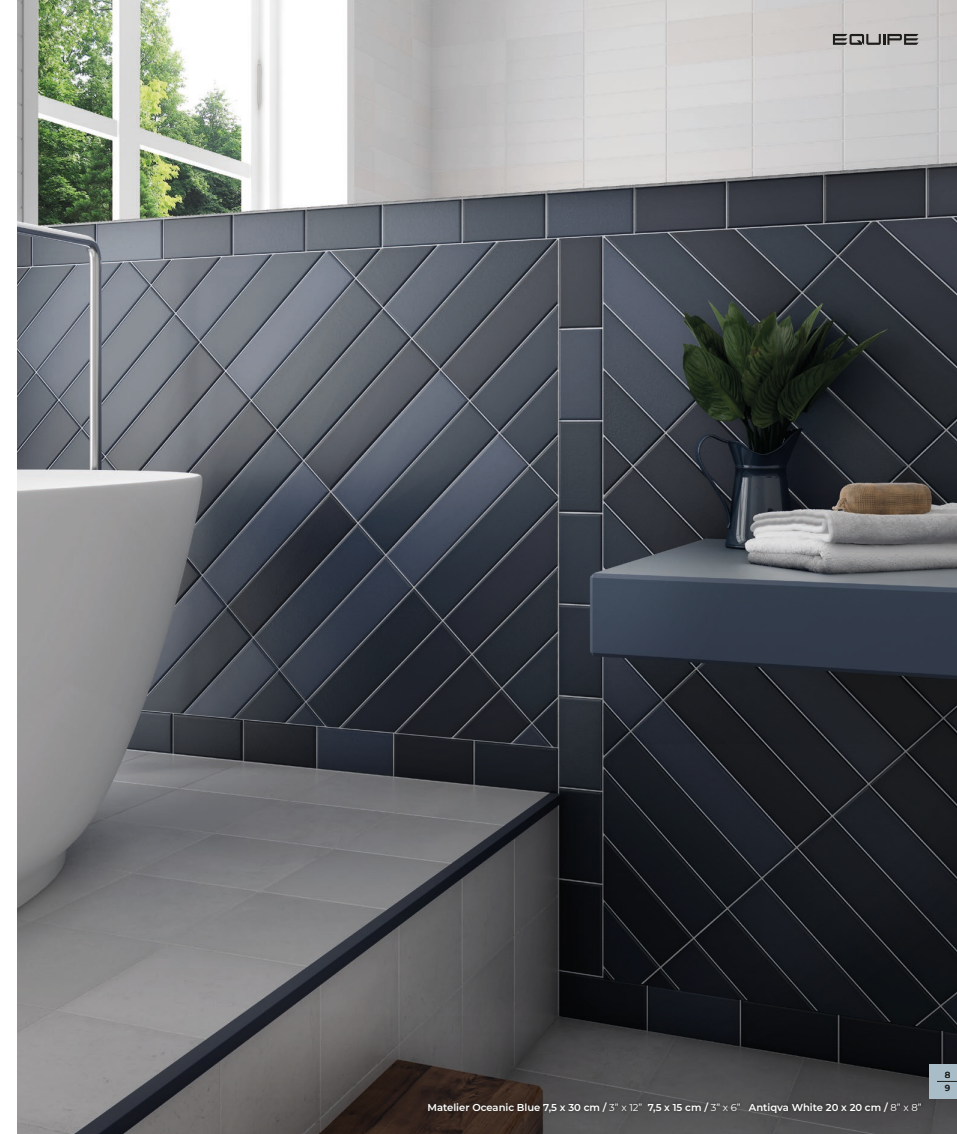
<style>
.page{position:relative;width:957px;height:1134px;background:#fff}
.page>*{position:absolute;margin:0;border:0;box-sizing:border-box;transform-origin:0 0}
.datos_ambiente{font:600 10px "Montserrat";color:#fff}
.t1{font:700 8.75px "Montserrat";color:#1d1d1b}
.t2{font:500 8.75px "Montserrat";color:#1d1d1b}
.s1{font-weight:400}
</style>
<div class="page">
<img style="left:18px;top:0;width:939px;height:1134px">
<div style="left:424px;top:1099px;width:500px;height:17px;background:#1d1d1b;opacity:.75"></div>
<div style="left:929px;top:1064px;width:28px;height:34px;background:#a9bdc8"></div>
<svg style="left:937px;top:1081px;width:20px;height:1px"></svg>
<svg style="left:833px;top:34px;width:85px;height:11px"></svg>
<p class="datos_ambiente" style="left:427px;top:1100px;width:495px">Matelier Oceanic Blue 7,5 x 30 cm / <span class="s1">3” x 12”</span> 7,5 x 15 cm / <span class="s1">3” x 6”</span> Antiqva White 20 x 20 cm / <span class="s1">8” x 8”</span></p>
<p class="t2" style="left:944px;top:1068px;width:7px">8</p>
<p class="t1" style="left:944px;top:1082px;width:7px">9</p>
</div>
